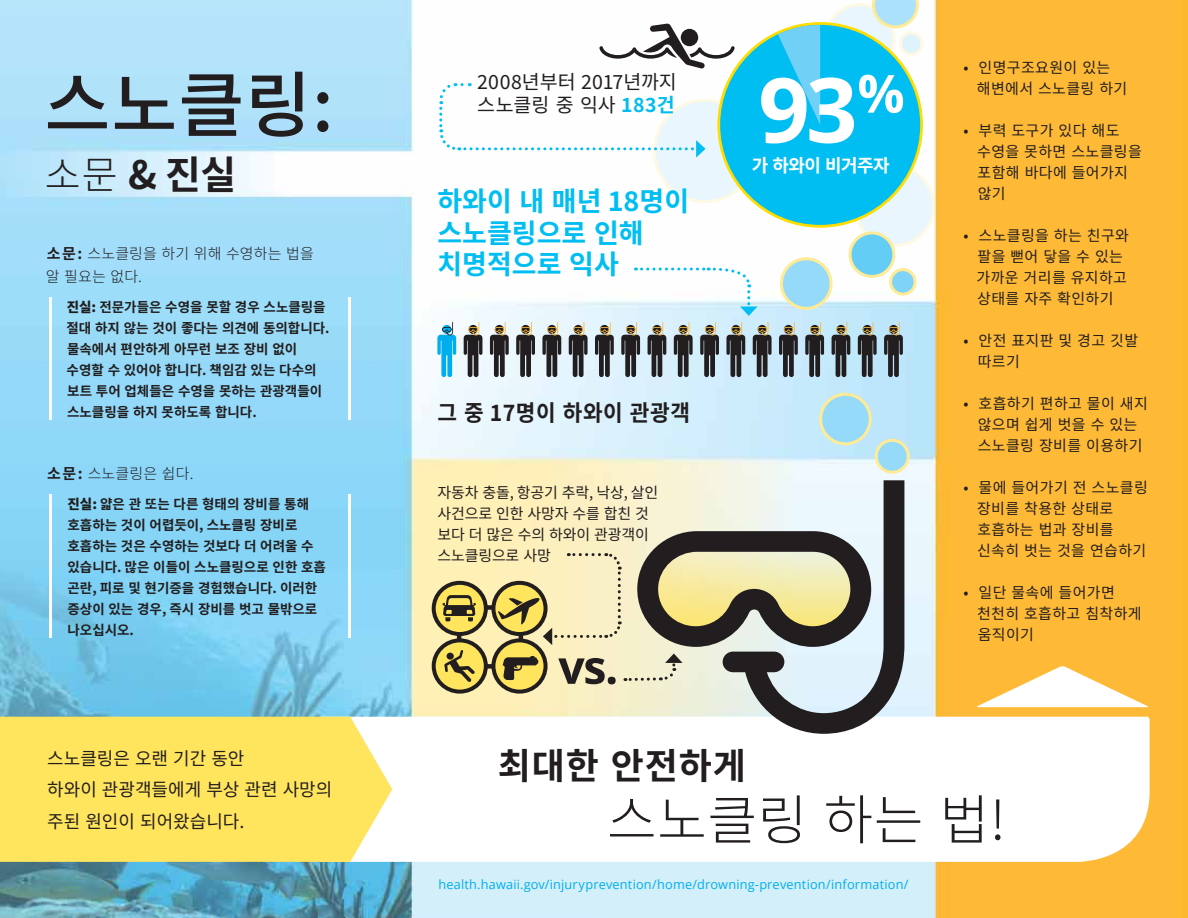
<style>
.page{position:relative;width:1188px;height:918px;background:#fff}
.page>*{position:absolute;margin:0;border:0;box-sizing:border-box;transform-origin:0 0}
.t1{font:700 90px "Open Sans";color:#fff}
.t2{font:500 72px "Source Han Sans KR";color:#221e1f}
.t3{font:300 54px "Source Han Sans KR";letter-spacing:.01em;color:#221e1f}
.t4{font:700 39px "Source Han Sans KR";color:#221e1f}
.t5{font:700 36px "Source Han Sans KR";letter-spacing:.025em;color:#221e1f}
.t6{font:700 27px/31.5px "Source Han Sans KR";color:#00bdf2}
.t7{font:700 22.5px "Source Han Sans KR";letter-spacing:.025em;color:#221e1f;scale:.95 1}
.t8{font:19.5px/22.5px "Source Han Sans KR";color:#221e1f}
.t9{font:18px/31.5px "Source Han Sans KR";color:#221e1f}
.t10{font:700 18px "Source Han Sans KR";letter-spacing:-.03em;color:#fff}
.t11{font:15px/21px "Source Han Sans KR";letter-spacing:.025em;color:#221e1f}
.t12{font:15px/21px "Source Han Sans KR";letter-spacing:-.01em;color:#221e1f}
.t13{font:300 15px/22.5px "Source Han Sans KR";letter-spacing:.01em;color:#221e1f}
.t14{font:700 13.5px/21px "Source Han Sans KR";color:#221e1f}
.t15{font:12.75px "Open Sans";letter-spacing:.015em;color:#00aeef}
.s1{font-weight:300}
.s2{font-weight:700}
.s3{font-weight:800}
.s4{font-weight:700;color:#00bdf2}
</style>
<div class="page">
<img style="left:0;top:0;width:1188px;height:918px">
<svg style="left:826px;top:5px;width:68px;height:68px"></svg>
<div style="left:824px;top:3px;width:71px;height:71px;border:3px solid #ffeb95;border-radius:50%"></div>
<svg style="left:654px;top:100px;width:102px;height:102px;background:#ebf5f1"></svg>
<svg style="left:855px;top:166px;width:79px;height:79px;background:#eaf5f2"></svg>
<div style="left:853px;top:165px;width:82px;height:82px;border:3px solid #ffeb95;border-radius:50%"></div>
<div style="left:876px;top:440px;width:32px;height:32px;background:#95daf8;border-radius:50%"></div>
<div style="left:875px;top:439px;width:35px;height:35px;border:3px solid #ffeb95;border-radius:50%"></div>
<div style="left:821px;top:394px;width:49px;height:50px;background:#95daf8;border-radius:50%"></div>
<div style="left:819px;top:393px;width:53px;height:52px;border:3px solid #ffeb95;border-radius:50%"></div>
<div style="left:781px;top:259px;width:50px;height:49px;background:#95daf8;border-radius:50%"></div>
<div style="left:780px;top:257px;width:53px;height:53px;border:3px solid #ffeb95;border-radius:50%"></div>
<div style="left:891px;top:270px;width:24px;height:24px;background:#7ed3f7;border-radius:50%"></div>
<div style="left:889px;top:268px;width:28px;height:28px;border:3px solid #ffeb95;border-radius:50%"></div>
<svg style="left:900px;top:33px;width:22px;height:21px"></svg>
<div style="left:899px;top:31px;width:24px;height:25px;border:3px solid #ffeb95;border-radius:50%"></div>
<div style="left:850px;top:233px;width:44px;height:43px;background:#64cdf6;border-radius:50%"></div>
<div style="left:849px;top:231px;width:46px;height:47px;border:3px solid #ffeb95;border-radius:50%"></div>
<svg style="left:872px;top:0;width:47px;height:28px"></svg>
<svg style="left:975px;top:666px;width:175px;height:41px"></svg>
<svg style="left:437px;top:322px;width:19px;height:55px"></svg>
<svg style="left:464px;top:322px;width:18px;height:55px"></svg>
<svg style="left:726px;top:322px;width:19px;height:55px"></svg>
<svg style="left:700px;top:322px;width:19px;height:55px"></svg>
<svg style="left:569px;top:322px;width:19px;height:55px"></svg>
<svg style="left:832px;top:322px;width:18px;height:55px"></svg>
<svg style="left:516px;top:322px;width:19px;height:55px"></svg>
<svg style="left:779px;top:322px;width:19px;height:55px"></svg>
<svg style="left:621px;top:322px;width:19px;height:55px"></svg>
<svg style="left:884px;top:322px;width:19px;height:55px"></svg>
<svg style="left:490px;top:322px;width:19px;height:55px"></svg>
<svg style="left:753px;top:322px;width:19px;height:55px"></svg>
<svg style="left:595px;top:322px;width:19px;height:55px"></svg>
<svg style="left:858px;top:322px;width:19px;height:55px"></svg>
<svg style="left:542px;top:322px;width:19px;height:55px"></svg>
<svg style="left:805px;top:322px;width:19px;height:55px"></svg>
<svg style="left:648px;top:322px;width:18px;height:55px"></svg>
<svg style="left:674px;top:322px;width:19px;height:55px"></svg>
<svg style="left:599px;top:23px;width:136px;height:46px"></svg>
<div style="left:681px;top:29px;width:17px;height:17px;background:#221e1f;border-radius:50%"></div>
<div style="left:719px;top:23px;width:203px;height:203px;background:#00bdf2;border-radius:50%"></div>
<svg style="left:778px;top:25px;width:42px;height:99px"></svg>
<svg style="left:558px;top:658px;width:58px;height:26px;background:#978f78"></svg>
<svg style="left:642px;top:266px;width:116px;height:50px"></svg>
<svg style="left:438px;top:82px;width:268px;height:76px"></svg>
<svg style="left:625px;top:654px;width:58px;height:29px;background:#dfdcbf"></svg>
<svg style="left:493px;top:640px;width:53px;height:52px"></svg>
<div style="left:491px;top:638px;width:57px;height:56px;border:4px solid #221e1f;border-radius:50%"></div>
<div style="left:491px;top:581px;width:57px;height:55px;border:4px solid #221e1f;border-radius:50%"></div>
<svg style="left:434px;top:640px;width:52px;height:52px"></svg>
<div style="left:432px;top:638px;width:56px;height:56px;border:4px solid #221e1f;border-radius:50%"></div>
<svg style="left:434px;top:583px;width:52px;height:51px"></svg>
<div style="left:432px;top:581px;width:56px;height:55px;border:4px solid #221e1f;border-radius:50%"></div>
<svg style="left:444px;top:650px;width:31px;height:32px"></svg>
<div style="left:447px;top:653px;width:7px;height:7px;background:#221e1f;border-radius:50%"></div>
<svg style="left:442px;top:595px;width:34px;height:26px"></svg>
<svg style="left:498px;top:551px;width:125px;height:94px;background:#e3d6a2"></svg>
<svg style="left:503px;top:656px;width:35px;height:24px"></svg>
<svg style="left:392px;top:717px;width:758px;height:145px"></svg>
<div style="left:0;top:717px;width:392px;height:145px;background:#ffe45e"></div>
<svg style="left:723px;top:480px;width:181px;height:254px;background:#abb2b4"></svg>
<svg style="left:636px;top:531px;width:237px;height:116px;background:#9a9578"></svg>
<hr style="left:49px;top:297px;width:2px;height:123px;background:#fff">
<hr style="left:348px;top:297px;width:3px;height:123px;background:#fff">
<hr style="left:49px;top:494px;width:2px;height:144px;background:#fff">
<hr style="left:348px;top:494px;width:3px;height:144px;background:#fff">
<h2 class="t2" style="left:44px;top:64px;width:291px">스노클링:</h2>
<h3 class="t4" style="left:45px;top:152px;width:193px"><span class="s1">소문</span> &amp; 진실</h3>
<p class="t13" style="left:46px;top:243px;width:270px"><span class="s2">소문:</span> 스노클링을 하기 위해 수영하는 법을 알 필요는 없다.</p>
<p class="t14" style="left:67px;top:296px;width:265px"><span class="s3">진실:</span> 전문가들은 수영을 못할 경우 스노클링을 절대 하지 않는 것이 좋다는 의견에 동의합니다. 물속에서 편안하게 아무런 보조 장비 없이 수영할 수 있어야 합니다. 책임감 있는 다수의 보트 투어 업체들은 수영을 못하는 관광객들이 스노클링을 하지 못하도록 합니다.</p>
<p class="t13" style="left:47px;top:462px;width:148px"><span class="s2">소문:</span> 스노클링은 쉽다.</p>
<p class="t14" style="left:68px;top:494px;width:260px"><span class="s3">진실:</span> 얇은 관 또는 다른 형태의 장비를 통해 호흡하는 것이 어렵듯이, 스노클링 장비로 호흡하는 것은 수영하는 것보다 더 어려울 수 있습니다. 많은 이들이 스노클링으로 인한 호흡 곤란, 피로 및 현기증을 경험했습니다. 이러한 증상이 있는 경우, 즉시 장비를 벗고 물밖으로 나오십시오.</p>
<h3 class="t9" style="left:47px;top:743px;width:287px">스노클링은 오랜 기간 동안<br>하와이 관광객들에게 부상 관련 사망의 주된 원인이 되어왔습니다.</h3>
<h3 class="t8" style="left:477px;top:71px;width:201px">2008년부터 2017년까지 스노클링 중 익사 <span class="s4">183건</span></h3>
<h3 class="t6" style="left:437px;top:186px;width:253px">하와이 내 매년 18명이 스노클링으로 인해 치명적으로 익사</h3>
<h3 class="t7" style="left:437px;top:400px;width:267px">그 중 17명이 하와이 관광객</h3>
<p class="t12" style="left:437px;top:482px;width:223px">자동차 충돌, 항공기 추락, 낙상, 살인 사건으로 인한 사망자 수를 합친 것 보다 더 많은 수의 하와이 관광객이 스노클링으로 사망</p>
<h1 class="t1" style="left:758px;top:46px;width:148px">93<sup>%</sup></h1>
<h3 class="t10" style="left:752px;top:155px;width:139px">가 하와이 비거주자</h3>
<h3 class="t5" style="left:498px;top:745px;width:250px">최대한 안전하게</h3>
<p class="t11" style="left:977px;top:58px;width:152px;text-indent:-13px">• 인명구조요원이 있는 해변에서 스노클링 하기</p>
<p class="t11" style="left:977px;top:121px;width:166px;text-indent:-14px">• 부력 도구가 있다 해도 수영을 못하면 스노클링을 포함해 바다에 들어가지 않기</p>
<p class="t11" style="left:977px;top:226px;width:154px;text-indent:-13px">• 스노클링을 하는 친구와 팔을 뻗어 닿을 수 있는 가까운 거리를 유지하고 상태를 자주 확인하기</p>
<p class="t11" style="left:978px;top:331px;width:162px;text-indent:-14px">• 안전 표지판 및 경고 깃발 따르기</p>
<p class="t11" style="left:964px;top:394px;width:186px;text-align:center">• 호흡하기 편하고 물이 새지 않으며 쉽게 벗을 수 있는 스노클링 장비를 이용하기</p>
<p class="t11" style="left:977px;top:478px;width:172px;text-indent:-13px">• 물에 들어가기 전 스노클링 장비를 착용한 상태로 호흡하는 법과 장비를 신속히 벗는 것을 연습하기</p>
<p class="t11" style="left:977px;top:583px;width:166px;text-indent:-13px">• 일단 물속에 들어가면 천천히 호흡하고 침착하게 움직이기</p>
<h3 class="t3" style="left:607px;top:789px;width:400px">스노클링 하는 법!</h3>
<p class="t15" style="left:438px;top:876px;width:472px">health.hawaii.gov/injuryprevention/home/drowning-prevention/information/</p>
</div>
